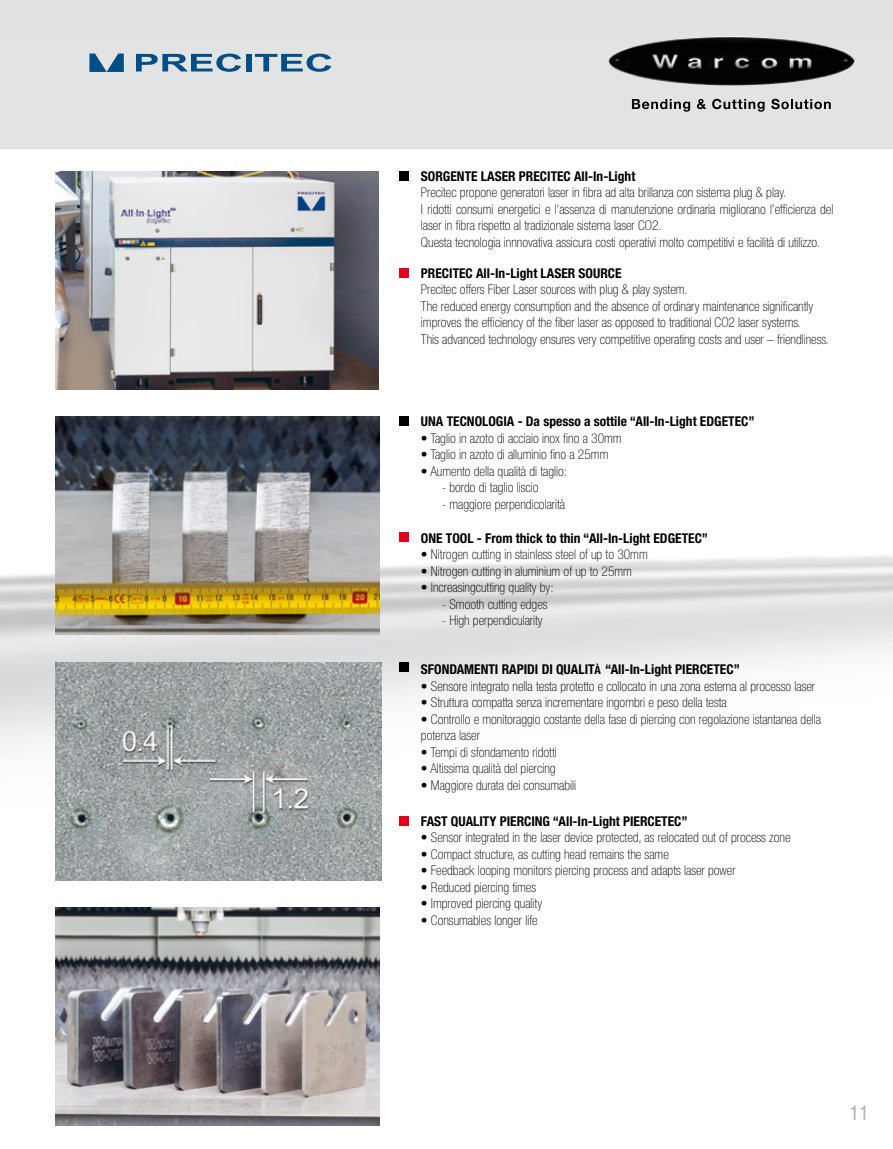
<style>
.page{position:relative;width:893px;height:1149px;background:#fff}
.page>*{position:absolute;margin:0;border:0;box-sizing:border-box;transform-origin:0 0}
.t1{font:condensed 19.5px "Helvetica";color:#b1b3b4}
.t2{font:100 condensed 13.5px/16.5px "Helvetica Neue LT Std";color:#000}
.t3{font:700 condensed 13.5px "Helvetica Neue LT Std";color:#000}
.s1{font-size:11.55px}
</style>
<div class="page">
<img style="left:0;top:171px;width:893px;height:955px">
<div style="left:0;top:0;width:893px;height:149px;background:#e2e3e3"></div>
<svg style="left:569px;top:832px;width:320px;height:243px"></svg>
<svg style="left:632px;top:99px;width:58px;height:13px"></svg>
<svg style="left:697px;top:99px;width:9px;height:10px"></svg>
<svg style="left:712px;top:99px;width:53px;height:13px"></svg>
<svg style="left:771px;top:99px;width:60px;height:10px"></svg>
<img style="left:608px;top:36px;width:246px;height:49px">
<div style="left:400px;top:268px;width:9px;height:9px;background:#e2001a"></div>
<div style="left:400px;top:171px;width:9px;height:9px;background:#000"></div>
<div style="left:400px;top:532px;width:9px;height:10px;background:#e2001a"></div>
<div style="left:400px;top:416px;width:9px;height:10px;background:#000"></div>
<div style="left:400px;top:816px;width:9px;height:9px;background:#e2001a"></div>
<div style="left:400px;top:662px;width:9px;height:9px;background:#000"></div>
<svg style="left:89px;top:53px;width:35px;height:19px"></svg>
<svg style="left:136px;top:54px;width:105px;height:18px"></svg>
<div style="left:246px;top:54px;width:6px;height:17px;background:#004e85"></div>
<svg style="left:255px;top:54px;width:76px;height:18px"></svg>
<img style="left:55px;top:416px;width:324px;height:218px">
<img style="left:55px;top:662px;width:327px;height:217px">
<img style="left:55px;top:907px;width:324px;height:218px">
<img style="left:55px;top:171px;width:323px;height:218px">
<p class="t3" style="left:421px;top:168px;width:216px">SORGENTE LASER PRECITEC All-In-Light</p>
<p class="t2" style="left:421px;top:184px;width:414px">Precitec propone generatori laser in fibra ad alta brillanza con sistema plug &amp; play.<br>I ridotti consumi energetici e l’assenza di manutenzione ordinaria migliorano l’efficienza del laser in fibra rispetto al tradizionale sistema laser CO2.<br>Questa tecnologia innnovativa assicura costi operativi molto competitivi e facilità di utilizzo.</p>
<p class="t3" style="left:421px;top:265px;width:202px">PRECITEC All-In-Light LASER SOURCE</p>
<p class="t2" style="left:421px;top:281px;width:409px">Precitec offers Fiber Laser sources with plug &amp; play system.<br>The reduced energy consumption and the absence of ordinary maintenance significantly improves the efficiency of the fiber laser as opposed to traditional CO2 laser systems.<br>This advanced technology ensures very competitive operating costs and user – friendliness.</p>
<p class="t3" style="left:421px;top:413px;width:335px">UNA TECNOLOGIA - Da spesso a sottile “All-In-Light EDGETEC”</p>
<p class="t2" style="left:421px;top:429px;width:202px">• Taglio in azoto di acciaio inox fino a 30mm</p>
<p class="t2" style="left:421px;top:446px;width:189px">• Taglio in azoto di alluminio fino a 25mm</p>
<p class="t2" style="left:421px;top:462px;width:148px">• Aumento della qualità di taglio:</p>
<p class="t2" style="left:442px;top:479px;width:98px">- bordo di taglio liscio</p>
<p class="t2" style="left:442px;top:495px;width:125px">- maggiore perpendicolarità</p>
<p class="t3" style="left:421px;top:529px;width:289px">ONE TOOL - From thick to thin “All-In-Light EDGETEC”</p>
<p class="t2" style="left:421px;top:546px;width:228px">• Nitrogen cutting in stainless steel of up to 30mm</p>
<p class="t2" style="left:421px;top:562px;width:213px">• Nitrogen cutting in aluminium of up to 25mm</p>
<p class="t2" style="left:421px;top:579px;width:134px">• Increasingcutting quality by:</p>
<p class="t2" style="left:442px;top:595px;width:107px">- Smooth cutting edges</p>
<p class="t2" style="left:442px;top:612px;width:102px">- High perpendicularity</p>
<p class="t3" style="left:421px;top:661px;width:320px">SFONDAMENTI RAPIDI DI QUALIT<span class="s1">à</span> “All-In-Light PIERCETEC”</p>
<p class="t2" style="left:421px;top:677px;width:396px">• Sensore integrato nella testa protetto e collocato in una zona esterna al processo laser</p>
<p class="t2" style="left:421px;top:693px;width:307px">• Struttura compatta senza incrementare ingombri e peso della testa</p>
<p class="t2" style="left:421px;top:710px;width:402px">• Controllo e monitoraggio costante della fase di piercing con regolazione istantanea della potenza laser</p>
<p class="t2" style="left:421px;top:743px;width:137px">• Tempi di sfondamento ridotti</p>
<p class="t2" style="left:421px;top:759px;width:136px">• Altissima qualità del piercing</p>
<p class="t2" style="left:421px;top:776px;width:157px">• Maggiore durata dei consumabili</p>
<p class="t3" style="left:421px;top:812px;width:268px">FAST QUALITY PIERCING “All-In-Light PIERCETEC”</p>
<p class="t2" style="left:421px;top:829px;width:371px">• Sensor integrated in the laser device protected, as relocated out of process zone</p>
<p class="t2" style="left:421px;top:845px;width:249px">• Compact structure, as cutting head remains the same</p>
<p class="t2" style="left:421px;top:862px;width:316px">• Feedback looping monitors piercing process and adapts laser power</p>
<p class="t2" style="left:421px;top:878px;width:117px">• Reduced piercing times</p>
<p class="t2" style="left:421px;top:895px;width:123px">• Improved piercing quality</p>
<p class="t2" style="left:421px;top:911px;width:118px">• Consumables longer life</p>
<h1 class="t1" style="left:849px;top:1099px;width:21px">11</h1>
</div>
